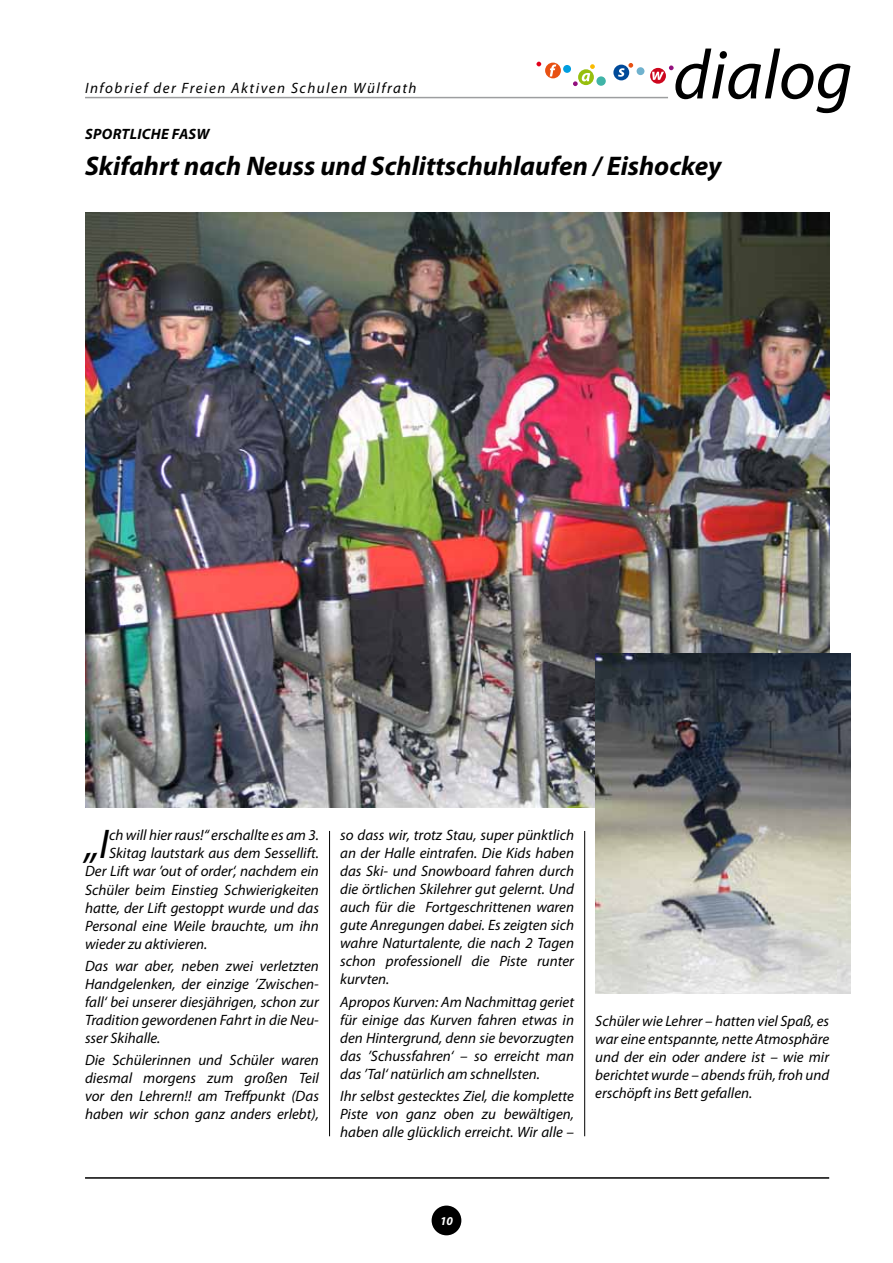
<style>
.page{position:relative;width:893px;height:1263px;background:#fff}
.page>*{position:absolute;margin:0;border:0;box-sizing:border-box;transform-origin:0 0}
.t1{font:italic 41.7px "Myriad Pro";color:#000}
.t2{font:italic 700 27px "Myriad Pro";color:#000}
.t3{font:italic 15px/18px "Myriad Pro";color:#000;text-align:justify}
.t4{font:italic 15px "Myriad Pro";letter-spacing:.1em;color:#000}
.t5{font:italic 700 15px "Myriad Pro";letter-spacing:.025em;color:#000}
.t6{font:italic 700 12px "Myriad Pro";color:#fff}
</style>
<div class="page">
<hr style="left:85px;top:97px;width:583px;height:1px;background:#9c9e9f">
<hr style="left:85px;top:1177px;width:744px;height:2px;background:#000">
<div style="left:432px;top:1205px;width:29px;height:30px;background:#000;border-radius:50%"></div>
<div style="left:637px;top:67px;width:7px;height:8px;background:#70b2ce;border-radius:50%"></div>
<svg style="left:545px;top:63px;width:16px;height:15px"></svg>
<div style="left:563px;top:65px;width:8px;height:8px;background:#009ee0;border-radius:50%"></div>
<svg style="left:536px;top:62px;width:5px;height:4px"></svg>
<svg style="left:550px;top:65px;width:6px;height:11px"></svg>
<svg style="left:596px;top:76px;width:10px;height:10px"></svg>
<svg style="left:573px;top:64px;width:22px;height:22px"></svg>
<div style="left:613px;top:65px;width:16px;height:15px;background:#004a99;border-radius:50%"></div>
<svg style="left:618px;top:63px;width:15px;height:14px"></svg>
<svg style="left:650px;top:68px;width:16px;height:16px"></svg>
<svg style="left:652px;top:49px;width:198px;height:64px"></svg>
<hr style="left:329px;top:831px;width:1px;height:305px;background:#000">
<hr style="left:584px;top:831px;width:1px;height:305px;background:#000">
<img style="left:85px;top:213px;width:744px;height:595px">
<img style="left:596px;top:653px;width:255px;height:340px">
<p class="t4" style="left:85px;top:78px;width:333px">Infobrief der Freien Aktiven Schulen Wülfrath</p>
<p class="t5" style="left:85px;top:124px;width:126px">Sportliche FASW</p>
<h2 class="t2" style="left:85px;top:149px;width:638px">Skifahrt nach Neuss und Schlittschuhlaufen / Eishockey</h2>
<h1 class="t1" style="left:85px;top:819px;width:25px">„I</h1>
<p class="t3" style="left:109px;top:826px;width:211px">ch will hier raus!“ erschallte es am 3.</p>
<p class="t3" style="left:109px;top:844px;width:211px">Skitag lautstark aus dem Sessellift.</p>
<p class="t3" style="left:85px;top:862px;width:235px">Der Lift war ’out of order‘, nachdem ein</p>
<p class="t3" style="left:85px;top:880px;width:235px">Schüler beim Einstieg Schwierigkeiten</p>
<p class="t3" style="left:85px;top:898px;width:235px">hatte, der Lift gestoppt wurde und das</p>
<p class="t3" style="left:85px;top:916px;width:235px">Personal eine Weile brauchte, um ihn</p>
<p class="t3" style="left:85px;top:934px;width:124px">wieder zu aktivieren.</p>
<p class="t3" style="left:85px;top:956px;width:235px">Das war aber, neben zwei verletzten Handgelenken, der einzige ’Zwischen&shy;fall‘ bei unserer diesjährigen, schon zur Tradition gewordenen Fahrt in die Neu&shy;sser Skihalle.</p>
<p class="t3" style="left:85px;top:1051px;width:235px">Die Schülerinnen und Schüler waren diesmal morgens zum großen Teil vor den Lehrern!! am Treffpunkt (Das haben wir schon ganz anders erlebt),</p>
<p class="t3" style="left:340px;top:826px;width:235px">so dass wir, trotz Stau, super pünktlich an der Halle eintrafen. Die Kids haben das Ski- und Snowboard fahren durch die örtlichen Skilehrer gut gelernt. Und auch für die Fortgeschrittenen waren gute Anregungen dabei. Es zeigten sich wahre Naturtalente, die nach 2 Tagen schon professionell die Piste runter kurvten.</p>
<p class="t3" style="left:340px;top:992px;width:235px">Apropos Kurven: Am Nachmittag geriet für einige das Kurven fahren etwas in den Hintergrund, denn sie bevorzugten das ’Schussfahren‘ – so erreicht man das ’Tal‘ natürlich am schnellsten.</p>
<p class="t3" style="left:340px;top:1087px;width:235px">Ihr selbst gestecktes Ziel, die komplette Piste von ganz oben zu bewältigen, haben alle glücklich erreicht. Wir alle –</p>
<p class="t3" style="left:595px;top:1011px;width:235px">Schüler wie Lehrer – hatten viel Spaß, es war eine entspannte, nette Atmosphäre und der ein oder andere ist – wie mir berichtet wurde – abends früh, froh und erschöpft ins Bett gefallen.</p>
<p class="t6" style="left:440px;top:1213px;width:14px">10</p>
</div>
